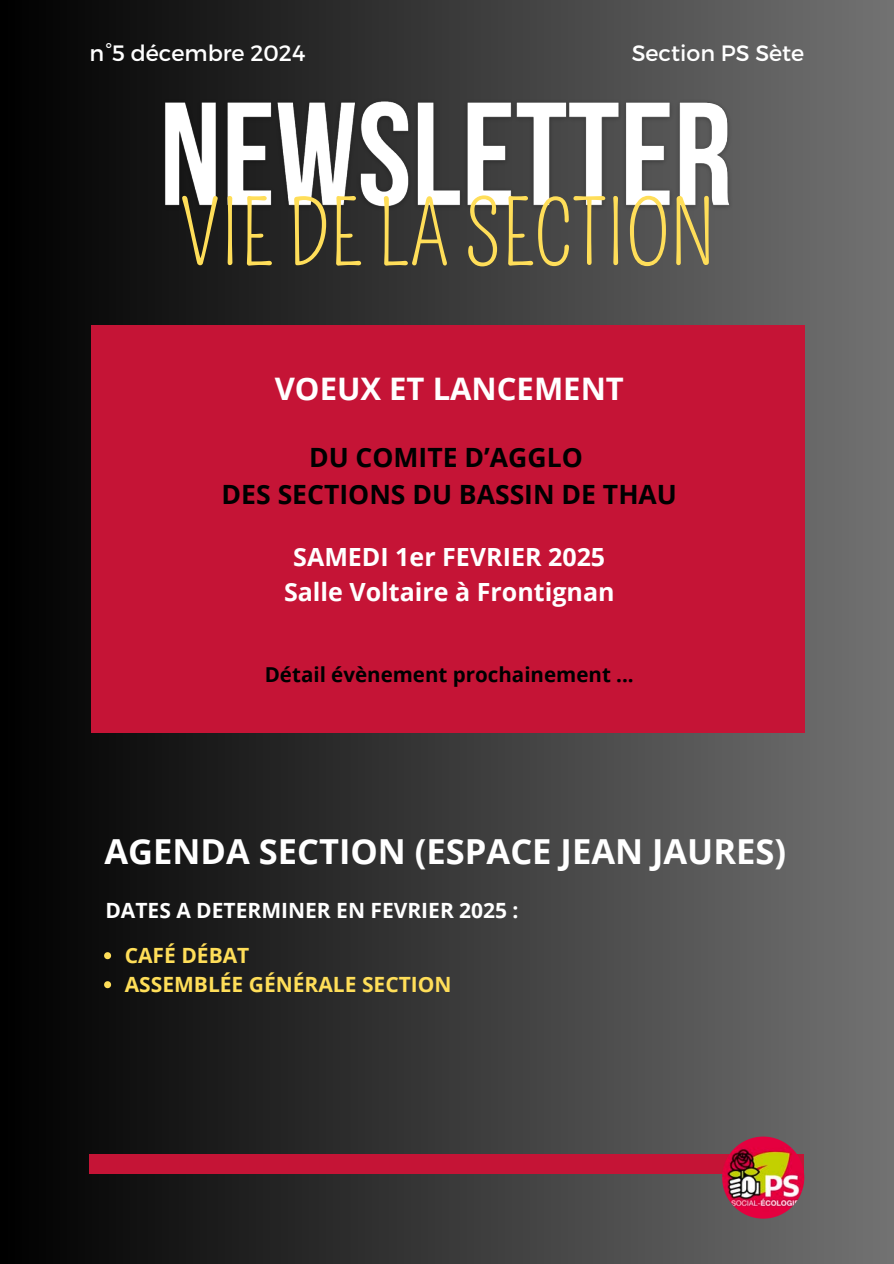
<style>
.page{position:relative;width:894px;height:1264px;background:#fff}
.page>*{position:absolute;margin:0;border:0;box-sizing:border-box;transform-origin:0 0}
.t1{font:87px "Pompiere";color:#ffde59}
.t2{font:700 34.5px "Open Sans";color:#fff}
.t3{font:700 31.05px "Open Sans";color:#fff}
.t4{font:700 26.55px/37.2px "Open Sans";color:#000;text-align:center}
.t5{font:700 25.05px/34.8px "Open Sans";color:#fff;text-align:center}
.t6{font:22.2px "Montserrat";color:#fff}
.t7{font:700 21px "Open Sans";color:#ffde59}
.t8{font:700 21px "Open Sans";color:#fff}
.t9{font:700 20.55px "Open Sans";color:#000}
</style>
<div class="page">
<div style="left:0;top:0;width:893px;height:1263px;background:linear-gradient(to right,#000,#727272)"></div>
<div style="left:91px;top:325px;width:713px;height:408px;background:#c51436"></div>
<div style="left:89px;top:1154px;width:715px;height:20px;background:#c51436"></div>
<img style="left:722px;top:1136px;width:82px;height:82px;border-radius:50%">
<svg style="left:104px;top:952px;width:7px;height:7px"></svg>
<svg style="left:104px;top:981px;width:7px;height:7px"></svg>
<img style="left:156px;top:93px;width:583px;height:150px">
<p class="t6" style="left:90px;top:39px;width:217px">n°5 décembre 2024</p>
<h2 class="t6" style="left:631px;top:39px;width:174px">Section PS Sète</h2>
<p class="t1" style="left:180px;top:184px;width:536px">VIE DE LA SECTION</p>
<p class="t3" style="left:275px;top:366px;width:350px">VOEUX ET LANCEMENT</p>
<p class="t4" style="left:221px;top:438px;width:456px">DU COMITE D’AGGLO<br>DES SECTIONS DU BASSIN DE THAU</p>
<p class="t5" style="left:284px;top:539px;width:332px">SAMEDI 1er FEVRIER 2025<br>Salle Voltaire à Frontignan</p>
<p class="t9" style="left:265px;top:660px;width:370px">Détail évènement prochainement ...</p>
<h4 class="t2" style="left:104px;top:827px;width:683px">AGENDA SECTION (ESPACE JEAN JAURES)</h4>
<h5 class="t8" style="left:105px;top:895px;width:414px">DATES A DETERMINER EN FEVRIER 2025 :</h5>
<p class="t7" style="left:125px;top:940px;width:126px">CAFÉ DÉBAT</p>
<h3 class="t7" style="left:125px;top:969px;width:328px">ASSEMBLÉE GÉNÉRALE SECTION</h3>
</div>
